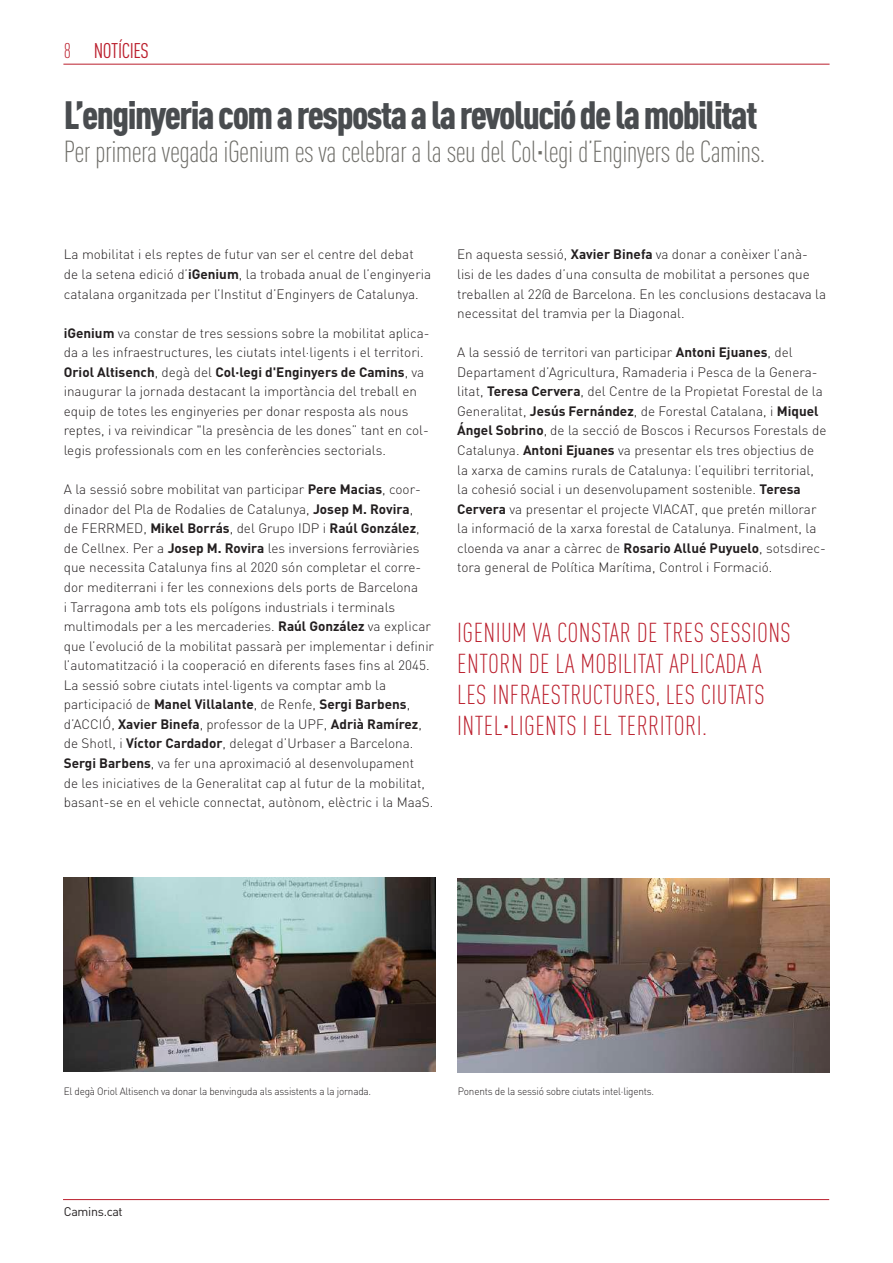
<style>
.page{position:relative;width:893px;height:1263px;background:#fff}
.page>*{position:absolute;margin:0;border:0;box-sizing:border-box;transform-origin:0 0}
.t1{font:900 39px "DIN Cond";letter-spacing:-.04em;color:#494c4f}
.t2{font:300 30px "DIN Cond";letter-spacing:-.02em;color:#6e6d68}
.t3{font:300 27px/30.8px "DIN Cond";letter-spacing:.015em;color:#bb1f2d}
.t4{font:21px "DIN Cond";letter-spacing:-.02em;color:#bb1f2d}
.t5{font:300 13.5px/19.5px "DIN Pro";color:#231f20}
.t6{font:12.45px "DIN Pro";letter-spacing:-.025em;color:#231f20}
.t7{font:300 10.5px "DIN Pro";letter-spacing:-.02em;color:#231f20;scale:.95 1}
.s1{font-weight:300}
.s2{font-weight:700}
</style>
<div class="page">
<hr style="left:63px;top:1199px;width:766px;height:1px;background:#bb1f2d">
<hr style="left:63px;top:64px;width:767px;height:1px;background:#bb1f2d">
<img style="left:64px;top:878px;width:372px;height:194px">
<img style="left:457px;top:878px;width:372px;height:195px">
<h3 class="t4" style="left:64px;top:38px;width:87px"><span class="s1">8</span> NOTÍCIES</h3>
<h1 class="t1" style="left:64px;top:90px;width:695px">L’enginyeria com a resposta a la revolució de la mobilitat</h1>
<h2 class="t2" style="left:64px;top:134px;width:703px">Per primera vegada iGenium es va celebrar a la seu del Col·legi d’Enginyers de Camins.</h2>
<p class="t5" style="left:64px;top:244px;width:369px">La mobilitat i els reptes de futur van ser el centre del debat de la setena edició d’<span class="s2">iGenium</span>, la trobada anual de l’enginyeria catalana organitzada per l’Institut d’Enginyers de Catalunya.</p>
<p class="t5" style="left:64px;top:322px;width:367px"><span class="s2">iGenium</span> va constar de tres sessions sobre la mobilitat aplica&shy;da a les infraestructures, les ciutats intel·ligents i el territori.<br><span class="s2">Oriol Altisench</span>, degà del <span class="s2">Col·legi d'Enginyers de Camins</span>, va inaugurar la jornada destacant la importància del treball en equip de totes les enginyeries per donar resposta als nous reptes, i va reivindicar "la presència de les dones” tant en col· legis professionals com en les conferències sectorials.</p>
<p class="t5" style="left:64px;top:479px;width:372px">A la sessió sobre mobilitat van participar <span class="s2">Pere Macias</span>, coor&shy;dinador del Pla de Rodalies de Catalunya, <span class="s2">Josep M. Rovira</span>,<br>de FERRMED, <span class="s2">Mikel Borrás</span>, del Grupo IDP i <span class="s2">Raúl González</span>, de Cellnex. Per a <span class="s2">Josep M. Rovira</span> les inversions ferroviàries que necessita Catalunya fins al 2020 són completar el corre&shy;dor mediterrani i fer les connexions dels ports de Barcelona<br>i Tarragona amb tots els polígons industrials i terminals multimodals per a les mercaderies. <span class="s2">Raúl González</span> va explicar que l’evolució de la mobilitat passarà per implementar i definir l’automatització i la cooperació en diferents fases fins al 2045.<br>La sessió sobre ciutats intel·ligents va comptar amb la participació de <span class="s2">Manel Villalante</span>, de Renfe, <span class="s2">Sergi Barbens</span>, d’ACCIÓ, <span class="s2">Xavier Binefa</span>, professor de la UPF, <span class="s2">Adrià Ramírez</span>, de Shotl, i <span class="s2">Víctor Cardador</span>, delegat d’Urbaser a Barcelona.<br><span class="s2">Sergi Barbens</span>, va fer una aproximació al desenvolupament<br>de les iniciatives de la Generalitat cap al futur de la mobilitat, basant-se en el vehicle connectat, autònom, elèctric i la MaaS.</p>
<p class="t5" style="left:457px;top:244px;width:371px">En aquesta sessió, <span class="s2">Xavier Binefa</span> va donar a conèixer l’anà&shy;lisi de les dades d’una consulta de mobilitat a persones que treballen al 22@ de Barcelona. En les conclusions destacava la necessitat del tramvia per la Diagonal.</p>
<p class="t5" style="left:457px;top:342px;width:371px">A la sessió de territori van participar <span class="s2">Antoni Ejuanes</span>, del Departament d’Agricultura, Ramaderia i Pesca de la Genera&shy;litat, <span class="s2">Teresa Cervera</span>, del Centre de la Propietat Forestal de la Generalitat, <span class="s2">Jesús Fernández</span>, de Forestal Catalana, i <span class="s2">Miquel Ángel Sobrino</span>, de la secció de Boscos i Recursos Forestals de Catalunya. <span class="s2">Antoni Ejuanes</span> va presentar els tres objectius de la xarxa de camins rurals de Catalunya: l’equilibri territorial, la cohesió social i un desenvolupament sostenible. <span class="s2">Teresa Cervera</span> va presentar el projecte VIACAT, que pretén millorar la informació de la xarxa forestal de Catalunya. Finalment, la cloenda va anar a càrrec de <span class="s2">Rosario Allué Puyuelo</span>, sotsdirec&shy;tora general de Política Marítima, Control i Formació.</p>
<h3 class="t3" style="left:457px;top:618px;width:335px">IGENIUM VA CONSTAR DE TRES SESSIONS ENTORN DE LA MOBILITAT APLICADA A LES INFRAESTRUCTURES, LES CIUTATS INTEL·LIGENTS I EL TERRITORI.</h3>
<p class="t7" style="left:64px;top:1084px;width:325px">El degà Oriol Altisench va donar la benvinguda als assistents a la jornada.</p>
<p class="t7" style="left:458px;top:1084px;width:208px">Ponents de la sessió sobre ciutats intel·ligents.</p>
<p class="t6" style="left:64px;top:1203px;width:60px">Camins.cat</p>
</div>
